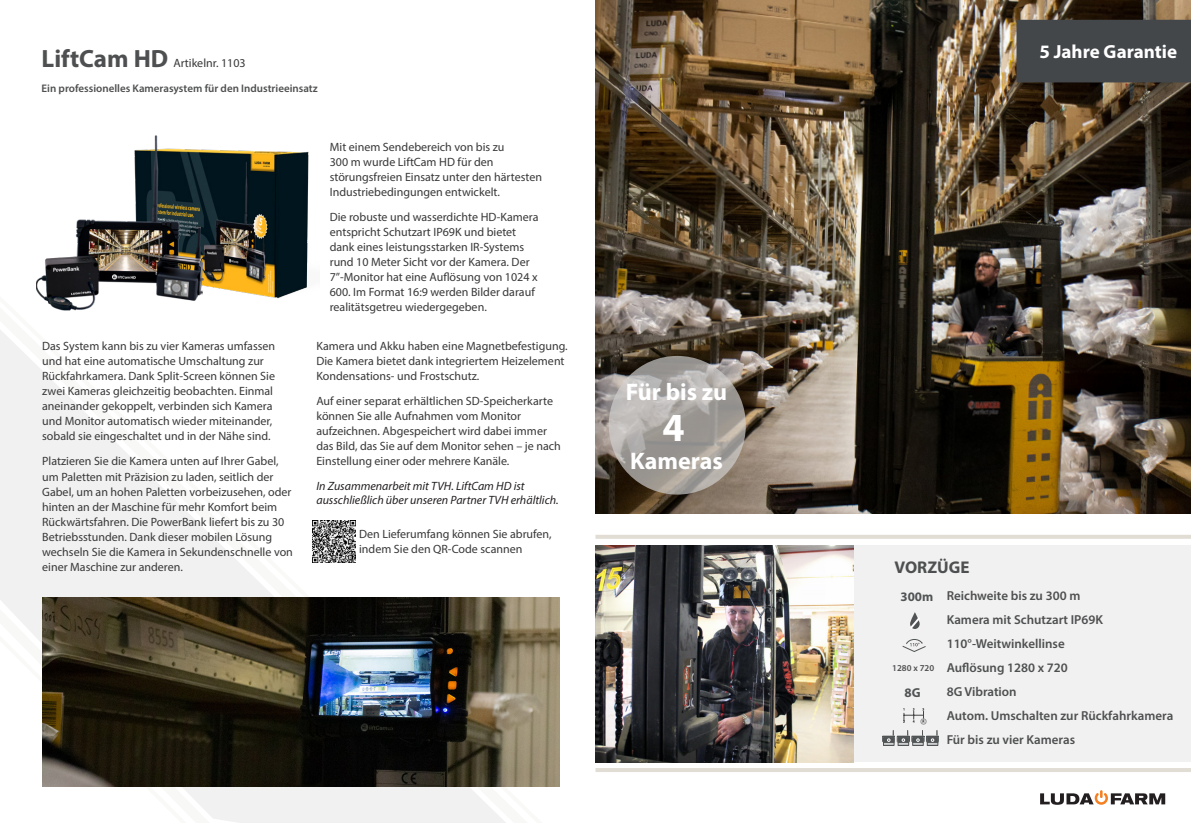
<style>
.page{position:relative;width:1191px;height:823px;background:#fff}
.page>*{position:absolute;margin:0;border:0;box-sizing:border-box;transform-origin:0 0}
.t1{font:700 40px "Myriad Pro";color:#fff}
.t2{font:700 24px "Myriad Pro";color:#fff}
.t3{font:700 19px "Myriad Pro";color:#fff}
.t4{font:700 17px "Myriad Pro";color:#4e4f50}
.t5{font:600 13px "Myriad Pro";color:#4e4f50}
.t6{font:700 13px "Myriad Pro";color:#515455}
.t7{font:12px/15px "Myriad Pro";color:#383839}
.t8{font:italic 12px/14.4px "Myriad Pro";color:#231f20}
.t9{font:600 11px "Myriad Pro";color:#4e4f50}
.t10{font:600 9px "Myriad Pro";color:#4e4f50}
.s1{font-weight:700;font-size:25px;color:#4e4f50}
</style>
<div class="page">
<svg style="left:0;top:330px;width:543px;height:492px"></svg>
<img style="left:42px;top:597px;width:517px;height:189px">
<img style="left:36px;top:135px;width:273px;height:176px">
<img style="left:313px;top:519px;width:42px;height:43px">
<div style="left:853px;top:544px;width:338px;height:217px;background:#f1f1f1"></div>
<svg style="left:1040px;top:790px;width:125px;height:14px"></svg>
<hr style="left:595px;top:768px;width:596px;height:3px;background:#e1ddd5">
<img style="left:595px;top:0;width:596px;height:513px">
<div style="left:1016px;top:20px;width:175px;height:62px;background:#43474a"></div>
<svg style="left:609px;top:355px;width:137px;height:139px;background:#a9a5a1"></svg>
<img style="left:595px;top:545px;width:258px;height:216px">
<hr style="left:595px;top:535px;width:596px;height:3px;background:#e1ddd5">
<svg style="left:902px;top:639px;width:24px;height:13px"></svg>
<svg style="left:910px;top:612px;width:10px;height:17px"></svg>
<svg style="left:882px;top:708px;width:56px;height:37px"></svg>
<p class="t7" style="left:42px;top:55px;width:206px"><span class="s1">LiftCam HD</span> Artikelnr. 1103</p>
<p class="t9" style="left:42px;top:81px;width:278px">Ein professionelles Kamerasystem für den Industrieeinsatz</p>
<p class="t7" style="left:42px;top:338px;width:234px">Das System kann bis zu vier Kameras umfassen und hat eine automatische Umschaltung zur Rückfahrkamera. Dank Split-Screen können Sie zwei Kameras gleichzeitig beobachten. Einmal aneinander gekoppelt, verbinden sich Kamera</p>
<p class="t7" style="left:42px;top:413px;width:232px">und Monitor automatisch wieder miteinander, sobald sie eingeschaltet und in der Nähe sind.</p>
<p class="t7" style="left:42px;top:453px;width:252px">Platzieren Sie die Kamera unten auf Ihrer Gabel, um Paletten mit Präzision zu laden, seitlich der Gabel, um an hohen Paletten vorbeizusehen, oder hinten an der Maschine für mehr Komfort beim Rückwärtsfahren. Die PowerBank liefert bis zu 30<br>Betriebsstunden. Dank dieser mobilen Lösung wechseln Sie die Kamera in Sekundenschnelle von einer Maschine zur anderen.</p>
<p class="t7" style="left:330px;top:139px;width:214px">Mit einem Sendebereich von bis zu<br>300 m wurde LiftCam HD für den störungsfreien Einsatz unter den härtesten Industriebedingungen entwickelt.</p>
<p class="t7" style="left:330px;top:209px;width:210px">Die robuste und wasserdichte HD-Kamera entspricht Schutzart IP69K und bietet dank eines leistungsstarken IR-Systems rund 10 Meter Sicht vor der Kamera. Der 7”-Monitor hat eine Auflösung von 1024 x 600. Im Format 16:9 werden Bilder darauf realitätsgetreu wiedergegeben.</p>
<p class="t7" style="left:316px;top:338px;width:253px">Kamera und Akku haben eine Magnetbefestigung.<br>Die Kamera bietet dank integriertem Heizelement<br>Kondensations- und Frostschutz.</p>
<p class="t7" style="left:316px;top:393px;width:246px">Auf einer separat erhältlichen SD-Speicherkarte können Sie alle Aufnahmen vom Monitor aufzeichnen. Abgespeichert wird dabei immer das Bild, das Sie auf dem Monitor sehen – je nach Einstellung einer oder mehrere Kanäle.</p>
<p class="t8" style="left:316px;top:478px;width:244px">In Zusammenarbeit mit TVH. LiftCam HD ist ausschließlich über unseren Partner TVH erhältlich.</p>
<p class="t7" style="left:359px;top:526px;width:194px">Den Lieferumfang können Sie abrufen,</p>
<p class="t7" style="left:359px;top:541px;width:165px">indem Sie den QR-Code scannen</p>
<p class="t2" style="left:626px;top:375px;width:103px">Für bis zu</p>
<p class="t1" style="left:662px;top:400px;width:24px">4</p>
<p class="t2" style="left:630px;top:444px;width:94px">Kameras</p>
<p class="t3" style="left:1039px;top:39px;width:139px">5 Jahre Garantie</p>
<p class="t4" style="left:894px;top:555px;width:77px">VORZÜGE</p>
<p class="t5" style="left:946px;top:587px;width:135px">Reichweite bis zu 300 m</p>
<p class="t5" style="left:946px;top:611px;width:158px">Kamera mit Schutzart IP69K</p>
<p class="t5" style="left:946px;top:635px;width:119px">110°-Weitwinkellinse</p>
<p class="t5" style="left:946px;top:659px;width:123px">Auflösung 1280 x 720</p>
<p class="t5" style="left:946px;top:683px;width:72px">8G Vibration</p>
<p class="t5" style="left:946px;top:707px;width:228px">Autom. Umschalten zur Rückfahrkamera</p>
<p class="t5" style="left:946px;top:731px;width:130px">Für bis zu vier Kameras</p>
<p class="t6" style="left:900px;top:587px;width:34px">300m</p>
<p class="t10" style="left:892px;top:662px;width:43px">1280 x 720</p>
<p class="t6" style="left:904px;top:683px;width:18px">8G</p>
</div>
